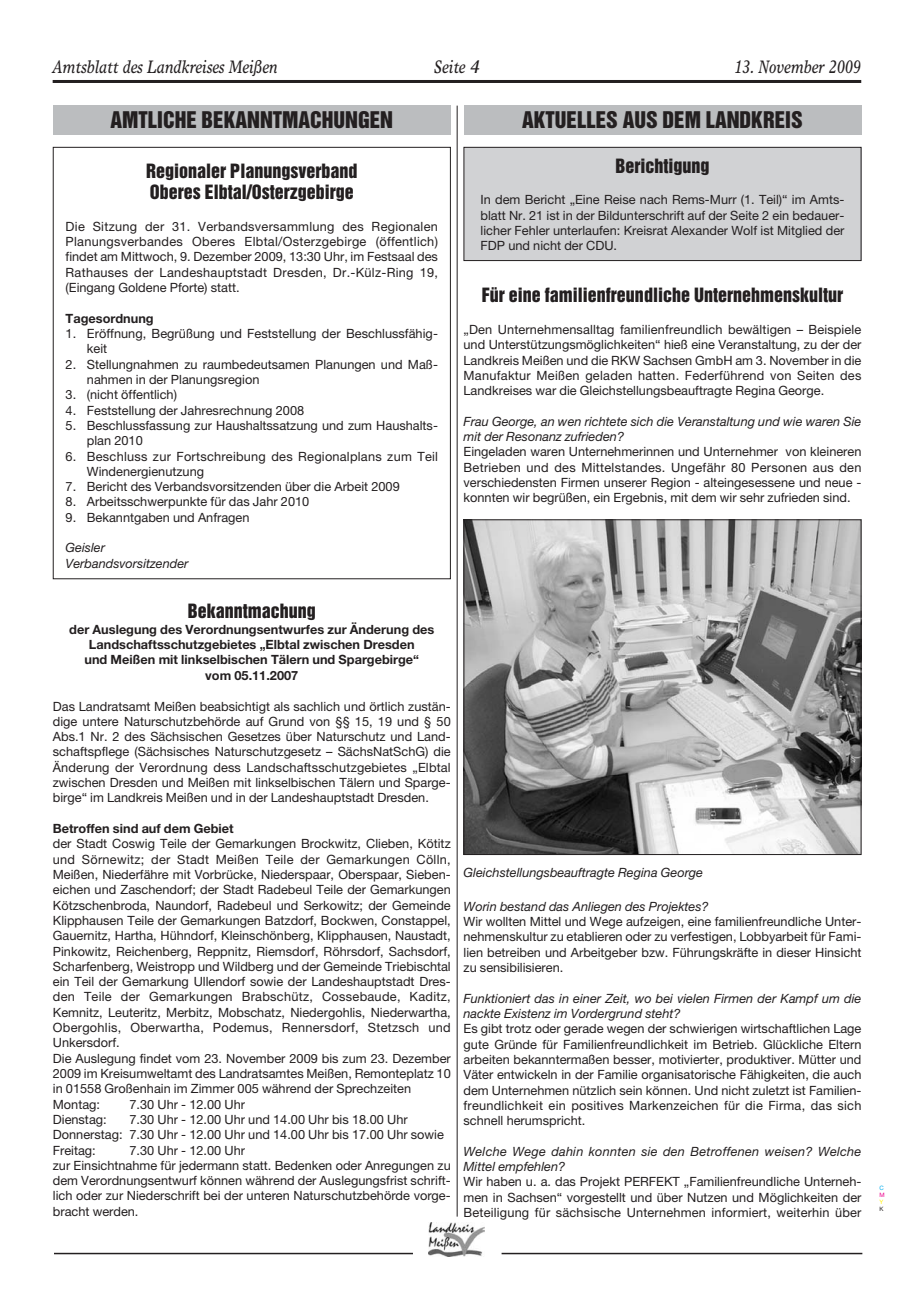
<style>
.page{position:relative;width:915px;height:1297px;background:#fff}
.page>*{position:absolute;margin:0;border:0;box-sizing:border-box;transform-origin:0 0}
.t1{font:21px "Helvetica Inserat";color:#231f20}
.t2{font:18px/21.6px "Helvetica Inserat";color:#231f20}
.t3{font:italic 18px "Times Europa";color:#231f20;scale:.8 1}
.t4{font:12.75px/15.3px "Helvetica Neue";color:#231f20;text-align:justify}
.t5{font:italic 12.75px/15.3px "Helvetica Neue";color:#231f20}
.t6{font:700 12.75px/15.3px "Helvetica Neue";color:#231f20;text-align:center}
.t7{font:12.75px/15.3px "Helvetica Neue";letter-spacing:.02em;color:#231f20}
.t8{font:6px "Helvetica Neue";color:#00adef}
.t9{font:6px "Helvetica Neue";color:#ec008c}
.t10{font:6px "Helvetica Neue";color:#fff200}
.t11{font:6px "Helvetica Neue";color:#231f20}
</style>
<div class="page">
<div style="left:464px;top:147px;width:396px;height:114px;background:#d1d2d4"></div>
<div style="left:463px;top:147px;width:398px;height:114px;border:1px solid #231f20"></div>
<div style="left:53px;top:106px;width:397px;height:29px;background:#bbbdbf"></div>
<hr style="left:53px;top:80px;width:807px;height:3px;background:#231f20">
<img style="left:428px;top:1222px;width:56px;height:34px">
<hr style="left:54px;top:1253px;width:359px;height:1px;background:#231f20">
<hr style="left:501px;top:1253px;width:361px;height:1px;background:#231f20">
<div style="left:463px;top:106px;width:398px;height:29px;background:#bbbdbf"></div>
<img style="left:465px;top:521px;width:394px;height:332px">
<div style="left:463px;top:519px;width:398px;height:336px;border:1px solid #231f20"></div>
<hr style="left:456px;top:106px;width:1px;height:1110px;background:#231f20">
<h2 class="t3" style="left:53px;top:60px;width:283px">Amtsblatt des Landkreises Meißen</h2>
<h2 class="t3" style="left:434px;top:60px;width:59px">Seite 4</h2>
<h2 class="t3" style="left:733px;top:60px;width:160px">13. November 2009</h2>
<h1 class="t1" style="left:110px;top:111px;width:284px">AMTLICHE BEKANNTMACHUNGEN</h1>
<h2 class="t2" style="left:146px;top:161px;width:213px">Regionaler Planungsverband<br>Oberes Elbtal/Osterzgebirge</h2>
<p class="t4" style="left:66px;top:220px;width:374px">Die Sitzung der 31. Verbandsversammlung des Regionalen Planungsverbandes Oberes Elbtal/Osterzgebirge (öffentlich) findet am Mittwoch, 9. Dezember 2009, 13:30 Uhr, im Festsaal des Rathauses der Landeshauptstadt Dresden, Dr.-Külz-Ring 19, (Eingang Goldene Pforte) statt.</p>
<p class="t6" style="left:66px;top:312px;width:90px">Tagesordnung</p>
<p class="t4" style="left:87px;top:327px;width:352px;text-indent:-21px">1. Eröffnung, Begrüßung und Feststellung der Beschlussfähig&shy;keit</p>
<p class="t4" style="left:87px;top:358px;width:352px;text-indent:-21px">2. Stellungnahmen zu raumbedeutsamen Planungen und Maß&shy;nahmen in der Planungsregion</p>
<p class="t4" style="left:66px;top:388px;width:113px">3. (nicht öffentlich)</p>
<p class="t4" style="left:66px;top:404px;width:240px">4. Feststellung der Jahresrechnung 2008</p>
<p class="t4" style="left:87px;top:419px;width:352px;text-indent:-21px">5. Beschlussfassung zur Haushaltssatzung und zum Haushalts&shy;plan 2010</p>
<p class="t7" style="left:87px;top:450px;width:352px;text-indent:-21px">6. Beschluss zur Fortschreibung des Regionalplans zum Teil<br>Windenergienutzung</p>
<p class="t4" style="left:66px;top:480px;width:335px">7. Bericht des Verbandsvorsitzenden über die Arbeit 2009</p>
<p class="t4" style="left:66px;top:495px;width:245px">8. Arbeitsschwerpunkte für das Jahr 2010</p>
<p class="t4" style="left:66px;top:511px;width:185px">9. Bekanntgaben und Anfragen</p>
<p class="t5" style="left:66px;top:541px;width:124px">Geisler<br>Verbandsvorsitzender</p>
<h1 class="t1" style="left:522px;top:111px;width:282px">AKTUELLES AUS DEM LANDKREIS</h1>
<h2 class="t2" style="left:615px;top:156px;width:95px">Berichtigung</h2>
<p class="t4" style="left:480px;top:193px;width:365px">In dem Bericht „Eine Reise nach Rems-Murr (1. Teil)“ im Amts&shy;blatt Nr. 21 ist in der Bildunterschrift auf der Seite 2 ein bedauer&shy;licher Fehler unterlaufen: Kreisrat Alexander Wolf ist Mitglied der FDP und nicht der CDU.</p>
<h2 class="t2" style="left:481px;top:285px;width:363px">Für eine familienfreundliche Unternehmenskultur</h2>
<p class="t4" style="left:463px;top:323px;width:399px">„Den Unternehmensalltag familienfreundlich bewältigen – Beispiele und Unterstützungsmöglichkeiten“ hieß eine Veranstaltung, zu der der Landkreis Meißen und die RKW Sachsen GmbH am 3. November in die Manufaktur Meißen geladen hatten. Federführend von Seiten des Landkreises war die Gleichstellungsbeauftragte Regina George.</p>
<p class="t5" style="left:463px;top:415px;width:399px">Frau George, an wen richtete sich die Veranstaltung und wie waren Sie mit der Resonanz zufrieden?</p>
<p class="t4" style="left:463px;top:445px;width:399px">Eingeladen waren Unternehmerinnen und Unternehmer von kleineren Betrieben und des Mittelstandes. Ungefähr 80 Personen aus den verschiedensten Firmen unserer Region - alteingesessene und neue - konnten wir begrüßen, ein Ergebnis, mit dem wir sehr zufrieden sind.</p>
<h2 class="t2" style="left:188px;top:600px;width:130px">Bekanntmachung</h2>
<p class="t6" style="left:69px;top:623px;width:366px">der Auslegung des Verordnungsentwurfes zur Änderung des Landschaftsschutzgebietes „Elbtal zwischen Dresden<br>und Meißen mit linkselbischen Tälern und Spargebirge“<br>vom 05.11.2007</p>
<p class="t4" style="left:53px;top:700px;width:399px">Das Landratsamt Meißen beabsichtigt als sachlich und örtlich zustän&shy;dige untere Naturschutzbehörde auf Grund von §§ 15, 19 und § 50<br>Abs.1 Nr. 2 des Sächsischen Gesetzes über Naturschutz und Land&shy;schaftspflege (Sächsisches Naturschutzgesetz – SächsNatSchG) die Änderung der Verordnung dess Landschaftsschutzgebietes „Elbtal zwischen Dresden und Meißen mit linkselbischen Tälern und Sparge&shy;birge“ im Landkreis Meißen und in der Landeshauptstadt Dresden.</p>
<p class="t6" style="left:53px;top:822px;width:182px">Betroffen sind auf dem Gebiet</p>
<p class="t4" style="left:53px;top:837px;width:399px;text-align:left">der Stadt Coswig Teile der Gemarkungen Brockwitz, Clieben, Kötitz und Sörnewitz; der Stadt Meißen Teile der Gemarkungen Cölln, Meißen, Niederfähre mit Vorbrücke, Niederspaar, Oberspaar, Sieben&shy;eichen und Zaschendorf; der Stadt Radebeul Teile der Gemarkungen Kötzschenbroda, Naundorf, Radebeul und Serkowitz; der Gemeinde Klipphausen Teile der Gemarkungen Batzdorf, Bockwen, Constappel, Gauernitz, Hartha, Hühndorf, Kleinschönberg, Klipphausen, Naustadt, Pinkowitz, Reichenberg, Reppnitz, Riemsdorf, Röhrsdorf, Sachsdorf, Scharfenberg, Weistropp und Wildberg und der Gemeinde Triebischtal ein Teil der Gemarkung Ullendorf sowie der Landeshauptstadt Dres&shy;den Teile der Gemarkungen Brabschütz, Cossebaude, Kaditz, Kemnitz, Leuteritz, Merbitz, Mobschatz, Niedergohlis, Niederwartha, Obergohlis, Oberwartha, Podemus, Rennersdorf, Stetzsch und Unkersdorf.<br>Die Auslegung findet vom 23. November 2009 bis zum 23. Dezember 2009 im Kreisumweltamt des Landratsamtes Meißen, Remonteplatz 10 in 01558 Großenhain im Zimmer 005 während der Sprechzeiten Montag:</p>
<p class="t4" style="left:129px;top:1098px;width:117px">7.30 Uhr - 12.00 Uhr</p>
<p class="t4" style="left:53px;top:1113px;width:55px">Dienstag:</p>
<p class="t4" style="left:53px;top:1113px;width:392px;text-align:left;text-indent:77px">7.30 Uhr - 12.00 Uhr und 14.00 Uhr bis 18.00 Uhr<br>Donnerstag: 7.30 Uhr - 12.00 Uhr und 14.00 Uhr bis 17.00 Uhr sowie<br>Freitag:</p>
<p class="t4" style="left:53px;top:1143px;width:399px;text-align:left;text-indent:77px">7.30 Uhr - 12.00 Uhr<br>zur Einsichtnahme für jedermann statt. Bedenken oder Anregungen zu dem Verordnungsentwurf können während der Auslegungsfrist schrift&shy;lich oder zur Niederschrift bei der unteren Naturschutzbehörde vorge&shy;bracht werden.</p>
<p class="t5" style="left:463px;top:866px;width:241px">Gleichstellungsbeauftragte Regina George</p>
<p class="t5" style="left:463px;top:900px;width:246px">Worin bestand das Anliegen des Projektes?</p>
<p class="t4" style="left:463px;top:915px;width:399px">Wir wollten Mittel und Wege aufzeigen, eine familienfreundliche Unter&shy;nehmenskultur zu etablieren oder zu verfestigen, Lobbyarbeit für Fami&shy;lien betreiben und Arbeitgeber bzw. Führungskräfte in dieser Hinsicht zu sensibilisieren.</p>
<p class="t5" style="left:463px;top:992px;width:399px">Funktioniert das in einer Zeit, wo bei vielen Firmen der Kampf um die nackte Existenz im Vordergrund steht?</p>
<p class="t4" style="left:463px;top:1022px;width:399px">Es gibt trotz oder gerade wegen der schwierigen wirtschaftlichen Lage gute Gründe für Familienfreundlichkeit im Betrieb. Glückliche Eltern arbeiten bekanntermaßen besser, motivierter, produktiver. Mütter und Väter entwickeln in der Familie organisatorische Fähigkeiten, die auch dem Unternehmen nützlich sein können. Und nicht zuletzt ist Familien&shy;freundlichkeit ein positives Markenzeichen für die Firma, das sich schnell herumspricht.</p>
<p class="t5" style="left:463px;top:1145px;width:399px">Welche Wege dahin konnten sie den Betroffenen weisen? Welche<br>Mittel empfehlen?</p>
<p class="t4" style="left:463px;top:1175px;width:399px">Wir haben u. a. das Projekt PERFEKT „Familienfreundliche Unterneh&shy;men in Sachsen“ vorgestellt und über Nutzen und Möglichkeiten der Beteiligung für sächsische Unternehmen informiert, weiterhin über</p>
<p class="t8" style="left:879px;top:1185px;width:6px">C</p>
<p class="t9" style="left:879px;top:1192px;width:7px">M</p>
<p class="t10" style="left:879px;top:1200px;width:5px">Y</p>
<p class="t11" style="left:879px;top:1207px;width:6px">K</p>
</div>
